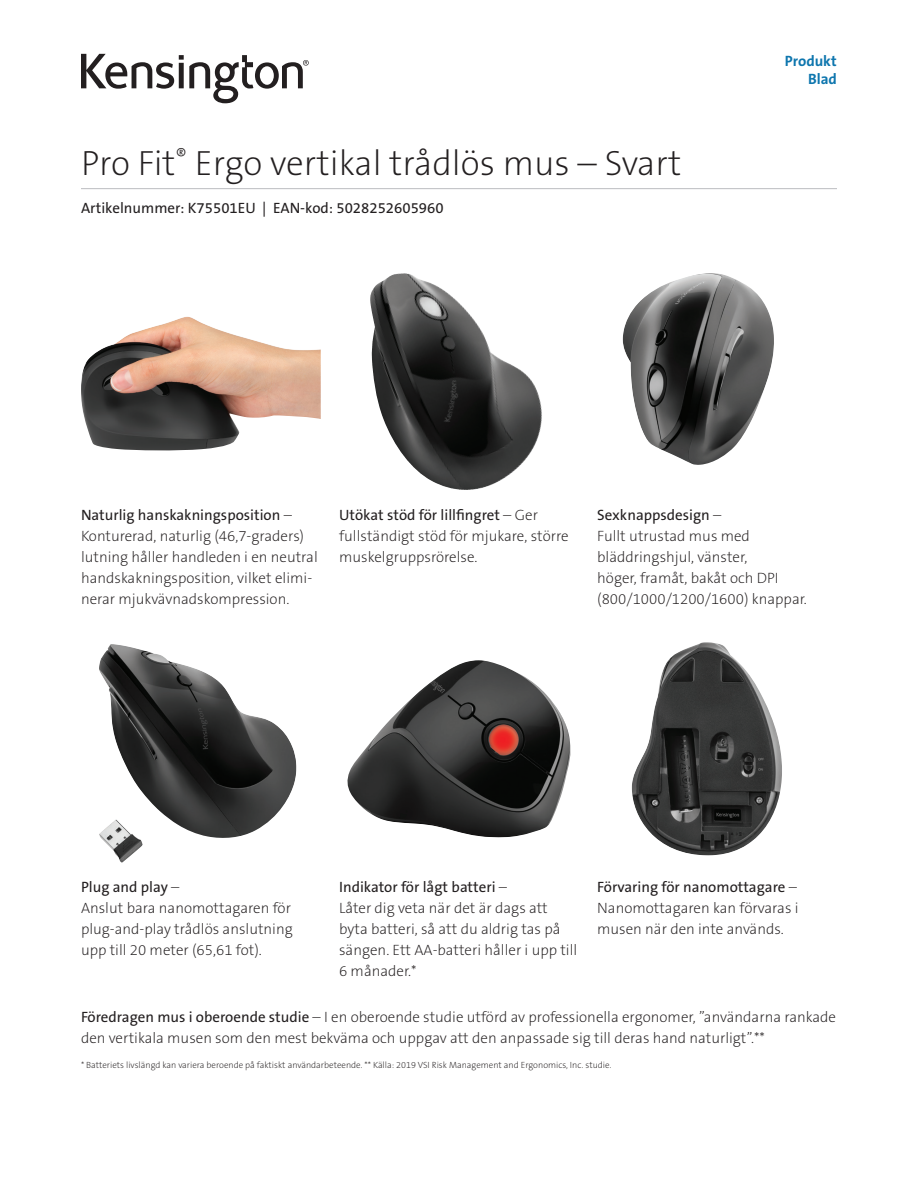
<style>
.page{position:relative;width:918px;height:1188px;background:#fff}
.page>*{position:absolute;margin:0;border:0;box-sizing:border-box;transform-origin:0 0}
.Main_Header{font:35.25px "The Sans KENSINGTON2 XL";color:#231f20}
.Body{font:15px/21px "The Sans KENSINGTON2 XL";color:#231f20}
.Part_No__UPC{font:15px "The Sans KENSINGTON5 Rg";color:#231f20}
.Part_No__UPC-2{font:15px "The Sans KENSINGTON7 Bd";color:#0e76ae}
.t1{font:9px "The Sans KENSINGTON2 XL";color:#231f20}
.s1{font-family:"The Sans KENSINGTON5 Rg"}
</style>
<div class="page">
<hr style="left:81px;top:188px;width:756px;height:1px;background:#bcbdc0">
<svg style="left:81px;top:54px;width:228px;height:49px"></svg>
<img style="left:632px;top:642px;width:150px;height:213px">
<img style="left:99px;top:644px;width:198px;height:219px">
<img style="left:623px;top:273px;width:151px;height:192px">
<img style="left:81px;top:317px;width:240px;height:134px">
<img style="left:347px;top:660px;width:224px;height:178px">
<img style="left:370px;top:273px;width:172px;height:217px">
<p class="Main_Header" style="left:81px;top:144px;width:602px">Pro Fit<sup>®</sup> Ergo vertikal trådlös mus – Svart</p>
<p class="Part_No__UPC" style="left:81px;top:200px;width:364px">Artikelnummer: K75501EU | EAN-kod: 5028252605960</p>
<p class="Part_No__UPC-2" style="left:785px;top:53px;width:53px">Produkt</p>
<p class="Part_No__UPC-2" style="left:808px;top:71px;width:30px">Blad</p>
<p class="Body" style="left:81px;top:505px;width:238px"><span class="s1">Naturlig hanskakningsposition</span> – Konturerad, naturlig (46,7-graders) lutning håller handleden i en neutral handskakningsposition, vilket elimi&shy;nerar mjukvävnadskompression.</p>
<p class="Body" style="left:339px;top:505px;width:231px"><span class="s1">Utökat stöd för lillfingret</span> – Ger fullständigt stöd för mjukare, större muskelgruppsrörelse.</p>
<p class="Body" style="left:597px;top:505px;width:211px"><span class="s1">Sexknappsdesign</span> –<br>Fullt utrustad mus med bläddringshjul, vänster,<br>höger, framåt, bakåt och DPI (800/1000/1200/1600) knappar.</p>
<p class="Body" style="left:81px;top:877px;width:213px"><span class="s1">Plug and play</span> –<br>Anslut bara nanomottagaren för plug-and-play trådlös anslutning upp till 20 meter (65,61 fot).</p>
<p class="Body" style="left:339px;top:877px;width:240px"><span class="s1">Indikator för lågt batteri</span> –<br>Låter dig veta när det är dags att byta batteri, så att du aldrig tas på sängen. Ett AA-batteri håller i upp till<br>6 månader.*</p>
<p class="Body" style="left:597px;top:877px;width:203px;text-align:justify"><span class="s1">Förvaring för nanomottagare</span> – Nanomottagaren kan förvaras i musen när den inte används.</p>
<p class="Body" style="left:81px;top:1007px;width:757px"><span class="s1">Föredragen mus i oberoende studie</span> – I en oberoende studie utförd av professionella ergonomer, ”användarna rankade den vertikala musen som den mest bekväma och uppgav att den anpassade sig till deras hand naturligt”.**</p>
<p class="t1" style="left:81px;top:1060px;width:532px">* Batteriets livslängd kan variera beroende på faktiskt användarbeteende. ** Källa: 2019 VSI Risk Management and Ergonomics, Inc. studie.</p>
</div>
